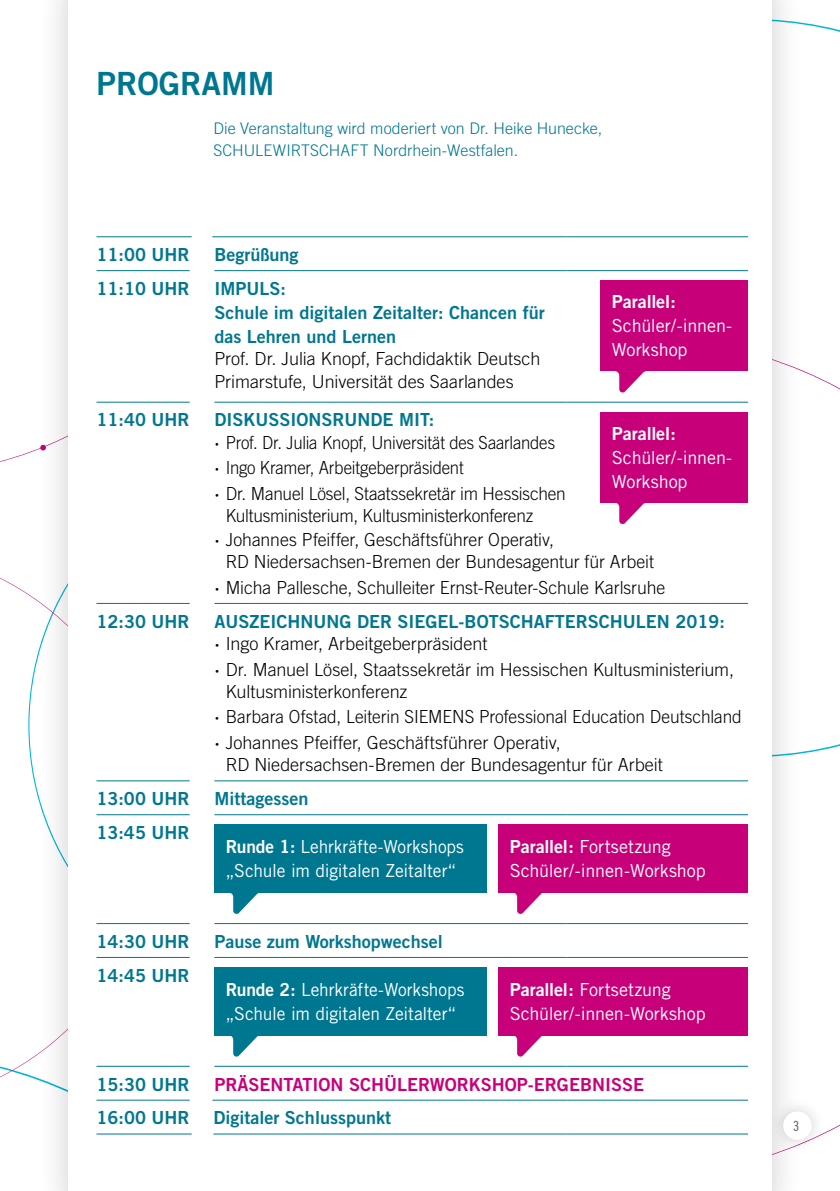
<style>
.page{position:relative;width:840px;height:1191px;background:#fff}
.page>*{position:absolute;margin:0;border:0;box-sizing:border-box;transform-origin:0 0}
.t1{font:32px "Trade Gothic Bold Two";color:#007790}
.t2{font:300 18px/25.4px "Trade Gothic";letter-spacing:-.005em;color:#000}
.t3{font:18px/24px "Trade Gothic Bold Two";color:#007790}
.t4{font:18px/24px "Trade Gothic";letter-spacing:-.005em;color:#fff}
.t5{font:300 18px/25.4px "Trade Gothic";letter-spacing:-.005em;color:#000;scale:.93 1}
.t6{font:18px/24px "Trade Gothic";letter-spacing:-.005em;color:#fff;scale:.96 1}
.t7{font:300 18px "Trade Gothic";letter-spacing:-.005em;color:#000;scale:.96 1}
.t8{font:18px "Trade Gothic Bold Two";color:#c7007a}
.t9{font:18px "Trade Gothic Bold Two";letter-spacing:-.005em;color:#fff}
.t10{font:300 16px/22.4px "Trade Gothic";color:#007790}
.t11{font:14px "Trade Gothic Cond Eighteen";color:#565655}
.s1{font-family:"Trade Gothic Bold Two";font-weight:400}
.s2{font-family:"Trade Gothic Bold Two"}
</style>
<div class="page">
<svg style="left:0;top:578px;width:36px;height:502px"></svg>
<div style="left:36px;top:0;width:767px;height:1191px;background:#000;opacity:.2"></div>
<div style="left:68px;top:0;width:703px;height:1191px;background:#fff"></div>
<hr style="left:96px;top:236px;width:95px;height:1px;background:#007790">
<hr style="left:212px;top:236px;width:354px;height:1px;background:#007790">
<hr style="left:566px;top:236px;width:181px;height:1px;background:#007790">
<hr style="left:96px;top:270px;width:93px;height:1px;background:#007790">
<hr style="left:214px;top:270px;width:352px;height:1px;background:#007790">
<hr style="left:566px;top:270px;width:181px;height:1px;background:#007790">
<hr style="left:96px;top:780px;width:93px;height:1px;background:#007790">
<hr style="left:96px;top:923px;width:93px;height:1px;background:#007790">
<hr style="left:96px;top:1065px;width:93px;height:1px;background:#007790">
<hr style="left:214px;top:780px;width:352px;height:1px;background:#007790">
<hr style="left:566px;top:780px;width:181px;height:1px;background:#007790">
<hr style="left:214px;top:923px;width:352px;height:1px;background:#007790">
<hr style="left:566px;top:923px;width:181px;height:1px;background:#007790">
<hr style="left:214px;top:1065px;width:352px;height:1px;background:#007790">
<hr style="left:566px;top:1065px;width:181px;height:1px;background:#007790">
<hr style="left:96px;top:814px;width:93px;height:1px;background:#007790">
<hr style="left:96px;top:957px;width:93px;height:1px;background:#007790">
<hr style="left:214px;top:814px;width:352px;height:1px;background:#007790">
<hr style="left:566px;top:814px;width:181px;height:1px;background:#007790">
<hr style="left:214px;top:957px;width:352px;height:1px;background:#007790">
<hr style="left:566px;top:957px;width:181px;height:1px;background:#007790">
<hr style="left:96px;top:1133px;width:95px;height:1px;background:#007790">
<hr style="left:213px;top:1133px;width:353px;height:1px;background:#007790">
<hr style="left:566px;top:1133px;width:181px;height:1px;background:#007790">
<hr style="left:212px;top:1099px;width:354px;height:1px;background:#007790">
<hr style="left:566px;top:1099px;width:181px;height:1px;background:#007790">
<hr style="left:96px;top:1099px;width:93px;height:1px;background:#007790">
<hr style="left:214px;top:402px;width:352px;height:1px;background:#007790">
<hr style="left:566px;top:402px;width:181px;height:1px;background:#007790">
<hr style="left:214px;top:603px;width:352px;height:1px;background:#007790">
<hr style="left:566px;top:603px;width:181px;height:1px;background:#007790">
<hr style="left:96px;top:402px;width:93px;height:1px;background:#007790">
<hr style="left:96px;top:603px;width:93px;height:1px;background:#007790">
<div style="left:600px;top:280px;width:147px;height:91px;background:#c7007a"></div>
<svg style="left:615px;top:371px;width:31px;height:22px"></svg>
<div style="left:600px;top:412px;width:147px;height:90px;background:#c7007a"></div>
<svg style="left:600px;top:502px;width:46px;height:22px"></svg>
<div style="left:214px;top:824px;width:272px;height:68px;background:#007790"></div>
<svg style="left:214px;top:892px;width:46px;height:22px"></svg>
<div style="left:498px;top:824px;width:249px;height:68px;background:#c7007a"></div>
<svg style="left:498px;top:892px;width:46px;height:22px"></svg>
<div style="left:214px;top:967px;width:272px;height:68px;background:#007790"></div>
<svg style="left:214px;top:1035px;width:46px;height:22px"></svg>
<div style="left:498px;top:967px;width:249px;height:68px;background:#c7007a"></div>
<svg style="left:498px;top:1035px;width:46px;height:22px"></svg>
<div style="left:767px;top:1096px;width:59px;height:59px;background:#000;opacity:.2"></div>
<div style="left:782px;top:1111px;width:29px;height:28px;background:#fff;border-radius:50%"></div>
<h1 class="t1" style="left:96px;top:64px;width:179px">PROGRAMM</h1>
<p class="t10" style="left:213px;top:116px;width:390px">Die Veranstaltung wird moderiert von Dr. Heike Hunecke,<br>SCHULEWIRTSCHAFT Nordrhein-Westfalen.</p>
<p class="t3" style="left:96px;top:242px;width:94px">11:00 UHR</p>
<p class="t3" style="left:214px;top:242px;width:86px">Begrüßung</p>
<p class="t3" style="left:96px;top:276px;width:94px">11:10 UHR</p>
<p class="t3" style="left:214px;top:276px;width:331px">IMPULS:<br>Schule im digitalen Zeitalter: Chancen für das Lehren und Lernen</p>
<p class="t2" style="left:214px;top:347px;width:327px;line-height:22.4px">Prof. Dr. Julia Knopf, Fachdidaktik Deutsch<br>Primarstufe, Universität des Saarlandes</p>
<p class="t3" style="left:96px;top:408px;width:94px">11:40 UHR</p>
<p class="t3" style="left:214px;top:408px;width:221px">DISKUSSIONSRUNDE MIT:</p>
<p class="t5" style="left:214px;top:429px;width:379px"><span class="s1">·</span> Prof. Dr. Julia Knopf, Universität des Saarlandes<br><span class="s1">·</span> Ingo Kramer, Arbeitgeberpräsident<br><span class="s1">·</span> Dr. Manuel Lösel, Staatssekretär im Hessischen</p>
<p class="t7" style="left:226px;top:505px;width:322px">Kultusministerium, Kultusministerkonferenz</p>
<p class="t9" style="left:611px;top:290px;width:66px">Parallel:</p>
<p class="t4" style="left:611px;top:313px;width:122px">Schüler/-innen-<br>Workshop</p>
<p class="t9" style="left:611px;top:422px;width:66px">Parallel:</p>
<p class="t4" style="left:611px;top:445px;width:122px">Schüler/-innen-<br>Workshop</p>
<p class="t2" style="left:226px;top:528px;width:429px;line-height:22.4px;text-indent:-11px"><span class="s1">·</span> Johannes Pfeiffer, Geschäftsführer Operativ,<br>RD Niedersachsen-Bremen der Bundesagentur für Arbeit</p>
<p class="t2" style="left:214px;top:574px;width:452px"><span class="s1">·</span> Micha Pallesche, Schulleiter Ernst-Reuter-Schule Karlsruhe</p>
<p class="t3" style="left:96px;top:609px;width:94px">12:30 UHR</p>
<p class="t3" style="left:214px;top:609px;width:511px">AUSZEICHNUNG DER SIEGEL-BOTSCHAFTERSCHULEN 2019:</p>
<p class="t2" style="left:214px;top:631px;width:521px"><span class="s1">·</span> Ingo Kramer, Arbeitgeberpräsident<br><span class="s1">·</span> Dr. Manuel Lösel, Staatssekretär im Hessischen Kultusministerium,</p>
<p class="t2" style="left:214px;top:678px;width:528px;text-indent:11px">Kultusministerkonferenz<br><span class="s1">·</span> Barbara Ofstad, Leiterin SIEMENS Professional Education Deutschland <span class="s1">·</span> Johannes Pfeiffer, Geschäftsführer Operativ,</p>
<p class="t2" style="left:226px;top:752px;width:438px">RD Niedersachsen-Bremen der Bundesagentur für Arbeit</p>
<p class="t3" style="left:96px;top:786px;width:94px">13:00 UHR</p>
<p class="t3" style="left:214px;top:786px;width:95px">Mittagessen</p>
<p class="t3" style="left:96px;top:820px;width:94px">13:45 UHR</p>
<p class="t6" style="left:226px;top:834px;width:249px"><span class="s2">Runde 1:</span> Lehrkräfte-Workshops „Schule im digitalen Zeitalter“</p>
<p class="t4" style="left:509px;top:834px;width:198px"><span class="s2">Parallel:</span> Fortsetzung<br>Schüler/-innen-Workshop</p>
<p class="t3" style="left:96px;top:929px;width:94px">14:30 UHR</p>
<p class="t3" style="left:214px;top:929px;width:230px">Pause zum Workshopwechsel</p>
<p class="t3" style="left:96px;top:963px;width:94px">14:45 UHR</p>
<p class="t6" style="left:226px;top:977px;width:250px"><span class="s2">Runde 2:</span> Lehrkräfte-Workshops „Schule im digitalen Zeitalter“</p>
<p class="t4" style="left:509px;top:977px;width:198px"><span class="s2">Parallel:</span> Fortsetzung<br>Schüler/-innen-Workshop</p>
<p class="t3" style="left:96px;top:1071px;width:94px">15:30 UHR</p>
<p class="t8" style="left:214px;top:1073px;width:431px">PRÄSENTATION SCHÜLERWORKSHOP-ERGEBNISSE</p>
<p class="t3" style="left:96px;top:1105px;width:94px">16:00 UHR</p>
<p class="t3" style="left:213px;top:1105px;width:179px">Digitaler Schlusspunkt</p>
<p class="t11" style="left:792px;top:1117px;width:8px">3</p>
</div>
